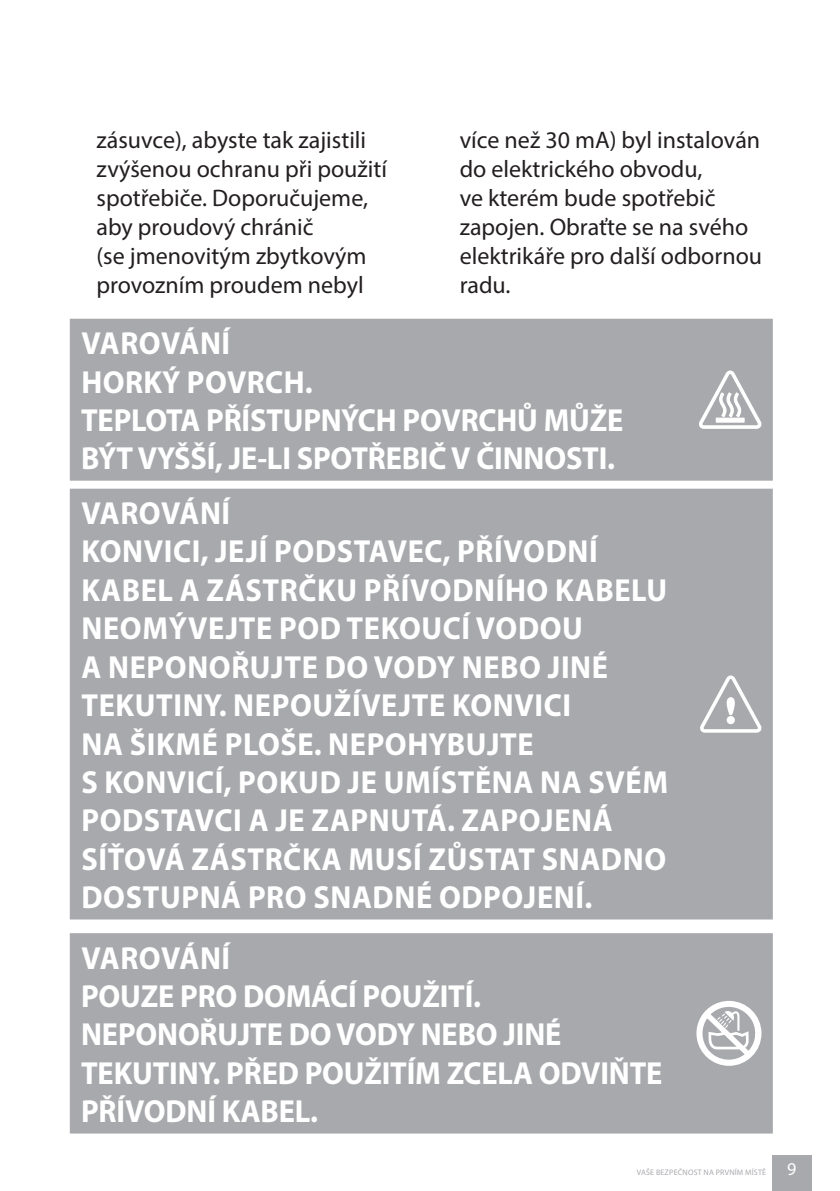
<style>
.page{position:relative;width:840px;height:1191px;background:#fff}
.page>*{position:absolute;margin:0;border:0;box-sizing:border-box;transform-origin:0 0}
.t1{font:700 32px/38.4px "Myriad Pro";letter-spacing:.02em;color:#fff;scale:.95 1}
.t2{font:700 32px/38.4px "Myriad Pro";letter-spacing:-.005em;color:#fff;scale:.95 1}
.t3{font:24px/28.8px "Myriad Pro";color:#231f20}
.t4{font:18px "Myriad Pro";color:#fff}
.t5{font:8px "Myriad Pro";letter-spacing:.02em;color:#a8a9ad}
</style>
<div class="page">
<div style="left:771px;top:1155px;width:40px;height:36px;background:#a8a9ad"></div>
<div style="left:70px;top:319px;width:702px;height:161px;background:#a8a9ad"></div>
<svg style="left:698px;top:370px;width:63px;height:59px"></svg>
<div style="left:70px;top:488px;width:702px;height:431px;background:#a8a9ad"></div>
<svg style="left:699px;top:675px;width:62px;height:57px"></svg>
<div style="left:70px;top:933px;width:702px;height:200px;background:#a8a9ad"></div>
<svg style="left:696px;top:1001px;width:65px;height:64px"></svg>
<p class="t3" style="left:96px;top:126px;width:292px">zásuvce), abyste tak zajistili zvýšenou ochranu při použití spotřebiče. Doporučujeme, aby proudový chránič<br>(se jmenovitým zbytkovým provozním proudem nebyl</p>
<p class="t3" style="left:459px;top:126px;width:304px">více než 30 mA) byl instalován do elektrického obvodu,<br>ve kterém bude spotřebič zapojen. Obraťte se na svého elektrikáře pro další odbornou radu.</p>
<p class="t2" style="left:81px;top:323px;width:572px">VAROVÁNÍ<br>HORKÝ POVRCH.<br>TEPLOTA PŘÍSTUPNÝCH POVRCHŮ MŮŽE<br>BÝT VYŠŠÍ, JE-LI SPOTŘEBIČ V ČINNOSTI.</p>
<p class="t1" style="left:81px;top:493px;width:618px">VAROVÁNÍ<br>KONVICI, JEJÍ PODSTAVEC, PŘÍVODNÍ<br>KABEL A ZÁSTRČKU PŘÍVODNÍHO KABELU<br>NEOMÝVEJTE POD TEKOUCÍ VODOU<br>A NEPONOŘUJTE DO VODY NEBO JINÉ<br>TEKUTINY. NEPOUŽÍVEJTE KONVICI<br>NA ŠIKMÉ PLOŠE. NEPOHYBUJTE<br>S KONVICÍ, POKUD JE UMÍSTĚNA NA SVÉM<br>PODSTAVCI A JE ZAPNUTÁ. ZAPOJENÁ<br>SÍŤOVÁ ZÁSTRČKA MUSÍ ZŮSTAT SNADNO<br>DOSTUPNÁ PRO SNADNÉ ODPOJENÍ.</p>
<p class="t2" style="left:81px;top:937px;width:613px">VAROVÁNÍ<br>POUZE PRO DOMÁCÍ POUŽITÍ.<br>NEPONOŘUJTE DO VODY NEBO JINÉ<br>TEKUTINY. PŘED POUŽITÍM ZCELA ODVIŇTE<br>PŘÍVODNÍ KABEL.</p>
<p class="t5" style="left:636px;top:1167px;width:131px">VAŠE BEZPEČNOST NA PRVNÍM MÍSTĚ</p>
<p class="t4" style="left:786px;top:1157px;width:11px">9</p>
</div>
